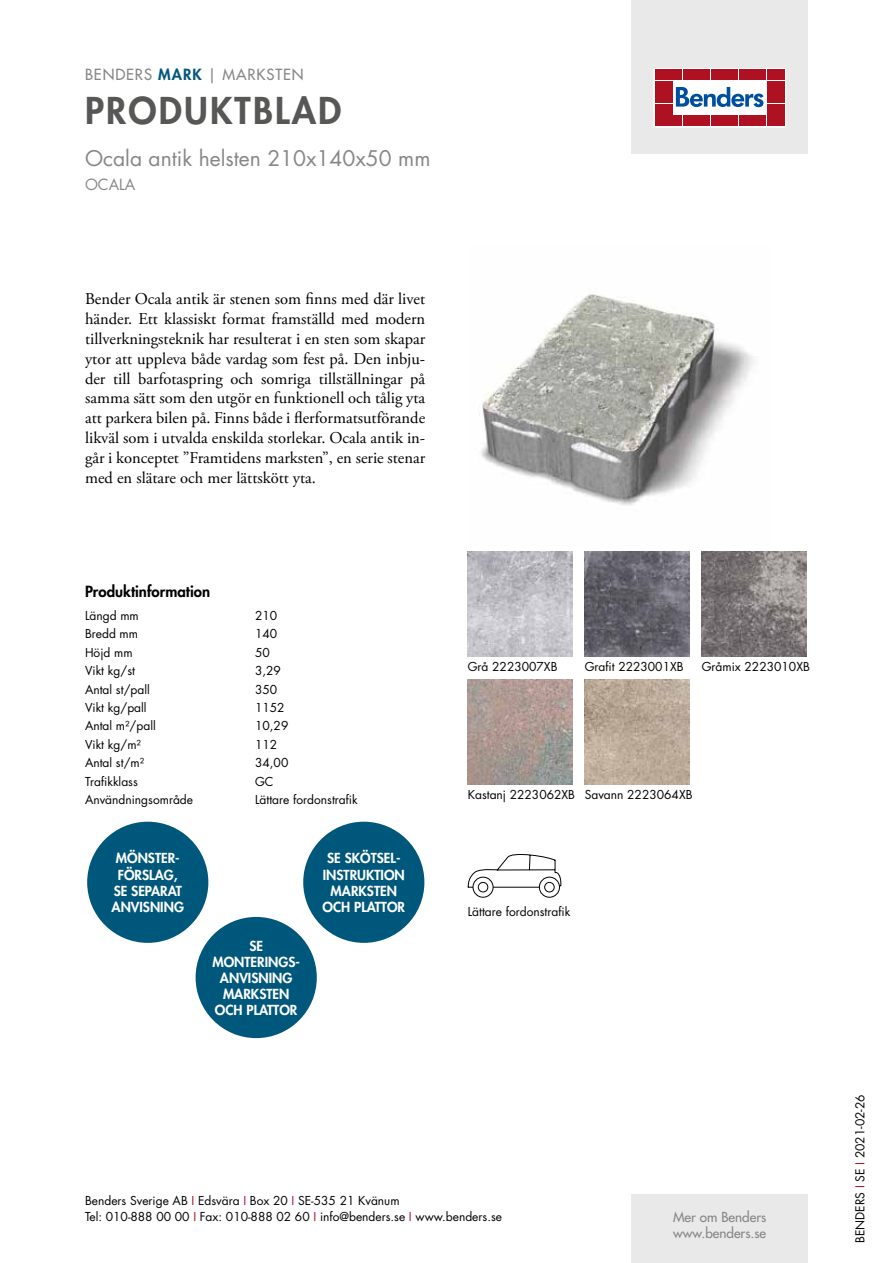
<style>
.page{position:relative;width:893px;height:1263px;background:#fff}
.page>*{position:absolute;margin:0;border:0;box-sizing:border-box;transform-origin:0 0}
.t1{font:800 36px "Futura Std";letter-spacing:.06em;color:#575756}
.t2{font:21px "Futura Std";color:#878787}
.t3{font:16.5px/19.8px "Adobe Garamond Pro";color:#000;text-align:justify}
.t4{font:500 15px "Futura Std";letter-spacing:.06em;color:#878787}
.t5{font:800 15px "Futura Std";color:#000}
.t6{font:15px "Futura Std";color:#878787}
.t7{font:800 13.5px/16.2px "Futura Std";color:#fff;text-align:center}
.t8{font:500 13.5px/16.2px "Futura Std";color:#878787}
.t9{font:12px/16.5px "Futura Std";color:#000}
.s1{font-weight:800;color:#00577c}
.s2{color:#ae1122}
</style>
<div class="page">
<div style="left:631px;top:0;width:177px;height:153px;background:#e9e9e9"></div>
<div style="left:631px;top:1195px;width:177px;height:68px;background:#e9e9e9"></div>
<svg style="left:656px;top:70px;width:128px;height:55px;background:#ebc5ca"></svg>
<div style="left:654px;top:68px;width:132px;height:59px;border:1px solid #fff"></div>
<div style="left:655px;top:70px;width:8px;height:10px;background:#ae1122"></div>
<div style="left:664px;top:70px;width:8px;height:10px;background:#ae1122"></div>
<div style="left:655px;top:81px;width:8px;height:10px;background:#ae1122"></div>
<div style="left:664px;top:81px;width:8px;height:10px;background:#ae1122"></div>
<div style="left:655px;top:93px;width:8px;height:10px;background:#ae1122"></div>
<div style="left:664px;top:93px;width:8px;height:10px;background:#ae1122"></div>
<div style="left:655px;top:104px;width:8px;height:11px;background:#ae1122"></div>
<div style="left:664px;top:104px;width:8px;height:11px;background:#ae1122"></div>
<div style="left:655px;top:116px;width:8px;height:10px;background:#ae1122"></div>
<div style="left:664px;top:116px;width:8px;height:10px;background:#ae1122"></div>
<div style="left:674px;top:70px;width:8px;height:10px;background:#ae1122"></div>
<div style="left:683px;top:70px;width:8px;height:10px;background:#ae1122"></div>
<div style="left:692px;top:70px;width:8px;height:10px;background:#ae1122"></div>
<div style="left:702px;top:70px;width:8px;height:10px;background:#ae1122"></div>
<div style="left:711px;top:70px;width:8px;height:10px;background:#ae1122"></div>
<div style="left:720px;top:70px;width:8px;height:10px;background:#ae1122"></div>
<div style="left:730px;top:70px;width:8px;height:10px;background:#ae1122"></div>
<div style="left:739px;top:70px;width:8px;height:10px;background:#ae1122"></div>
<div style="left:748px;top:70px;width:8px;height:10px;background:#ae1122"></div>
<div style="left:758px;top:70px;width:8px;height:10px;background:#ae1122"></div>
<div style="left:674px;top:116px;width:8px;height:10px;background:#ae1122"></div>
<div style="left:683px;top:116px;width:8px;height:10px;background:#ae1122"></div>
<div style="left:692px;top:116px;width:8px;height:10px;background:#ae1122"></div>
<div style="left:702px;top:116px;width:8px;height:10px;background:#ae1122"></div>
<div style="left:711px;top:116px;width:8px;height:10px;background:#ae1122"></div>
<div style="left:720px;top:116px;width:8px;height:10px;background:#ae1122"></div>
<div style="left:730px;top:116px;width:8px;height:10px;background:#ae1122"></div>
<div style="left:739px;top:116px;width:8px;height:10px;background:#ae1122"></div>
<div style="left:748px;top:116px;width:8px;height:10px;background:#ae1122"></div>
<div style="left:758px;top:116px;width:8px;height:10px;background:#ae1122"></div>
<div style="left:767px;top:70px;width:8px;height:10px;background:#ae1122"></div>
<div style="left:776px;top:70px;width:8px;height:10px;background:#ae1122"></div>
<div style="left:767px;top:81px;width:8px;height:10px;background:#ae1122"></div>
<div style="left:776px;top:81px;width:8px;height:10px;background:#ae1122"></div>
<div style="left:767px;top:93px;width:8px;height:10px;background:#ae1122"></div>
<div style="left:776px;top:93px;width:8px;height:10px;background:#ae1122"></div>
<div style="left:767px;top:104px;width:8px;height:11px;background:#ae1122"></div>
<div style="left:776px;top:104px;width:8px;height:11px;background:#ae1122"></div>
<div style="left:767px;top:116px;width:8px;height:10px;background:#ae1122"></div>
<div style="left:776px;top:116px;width:8px;height:10px;background:#ae1122"></div>
<svg style="left:676px;top:87px;width:87px;height:20px;background:#89add2"></svg>
<div style="left:303px;top:822px;width:121px;height:121px;background:#00577c;border-radius:50%"></div>
<div style="left:87px;top:822px;width:121px;height:121px;background:#00577c;border-radius:50%"></div>
<div style="left:196px;top:917px;width:121px;height:121px;background:#00577c;border-radius:50%"></div>
<img style="left:479px;top:294px;width:274px;height:211px">
<img style="left:468px;top:552px;width:105px;height:105px">
<img style="left:585px;top:552px;width:105px;height:105px">
<img style="left:702px;top:552px;width:105px;height:105px">
<img style="left:468px;top:680px;width:105px;height:105px">
<img style="left:585px;top:680px;width:105px;height:105px">
<div style="left:473px;top:877px;width:20px;height:21px;border:1px solid #000;border-radius:50%"></div>
<div style="left:539px;top:877px;width:21px;height:21px;border:1px solid #000;border-radius:50%"></div>
<svg style="left:468px;top:854px;width:93px;height:39px"></svg>
<p class="t4" style="left:85px;top:65px;width:220px">BENDERS <span class="s1">MARK</span> | MARKSTEN</p>
<h1 class="t1" style="left:85px;top:87px;width:258px">PRODUKTBLAD</h1>
<p class="t2" style="left:85px;top:144px;width:347px">Ocala antik helsten 210x140x50 mm</p>
<p class="t6" style="left:85px;top:175px;width:52px">OCALA</p>
<p class="t3" style="left:85px;top:290px;width:342px">Bender Ocala antik är stenen som finns med där livet händer. Ett klassiskt format framställd med modern tillverkningsteknik har resulterat i en sten som skapar ytor att uppleva både vardag som fest på. Den inbju&shy;der till barfotaspring och somriga tillställningar på samma sätt som den utgör en funktionell och tålig yta att parkera bilen på. Finns både i flerformatsutförande likväl som i utvalda enskilda storlekar. Ocala antik in&shy;går i konceptet ”Framtidens marksten”, en serie stenar med en slätare och mer lättskött yta.</p>
<p class="t5" style="left:85px;top:582px;width:127px">Produktinformation</p>
<p class="t9" style="left:85px;top:607px;width:55px">Längd mm</p>
<p class="t9" style="left:255px;top:607px;width:24px">210</p>
<p class="t9" style="left:85px;top:626px;width:55px">Bredd mm</p>
<p class="t9" style="left:255px;top:626px;width:24px">140</p>
<p class="t9" style="left:85px;top:644px;width:49px">Höjd mm</p>
<p class="t9" style="left:255px;top:644px;width:16px">50</p>
<p class="t9" style="left:85px;top:662px;width:51px">Vikt kg/st</p>
<p class="t9" style="left:255px;top:662px;width:27px">3,29</p>
<p class="t9" style="left:85px;top:681px;width:66px">Antal st/pall</p>
<p class="t9" style="left:255px;top:681px;width:24px">350</p>
<p class="t9" style="left:85px;top:699px;width:63px">Vikt kg/pall</p>
<p class="t9" style="left:255px;top:699px;width:31px">1152</p>
<p class="t9" style="left:85px;top:718px;width:72px">Antal m²/pall</p>
<p class="t9" style="left:255px;top:718px;width:35px">10,29</p>
<p class="t9" style="left:85px;top:736px;width:57px">Vikt kg/m²</p>
<p class="t9" style="left:255px;top:736px;width:24px">112</p>
<p class="t9" style="left:85px;top:755px;width:61px">Antal st/m²</p>
<p class="t9" style="left:255px;top:755px;width:35px">34,00</p>
<p class="t9" style="left:85px;top:773px;width:54px">Trafikklass</p>
<p class="t9" style="left:255px;top:773px;width:20px">GC</p>
<p class="t9" style="left:85px;top:791px;width:110px">Användningsområde</p>
<p class="t9" style="left:255px;top:791px;width:104px">Lättare fordonstrafik</p>
<p class="t7" style="left:112px;top:850px;width:74px">MÖNSTER-<br>FÖRSLAG,<br>SE SEPARAT<br>ANVISNING</p>
<p class="t7" style="left:212px;top:937px;width:89px">SE<br>MONTERINGS-<br>ANVISNING<br>MARKSTEN<br>OCH PLATTOR</p>
<p class="t7" style="left:323px;top:850px;width:84px">SE SKÖTSEL-<br>INSTRUKTION<br>MARKSTEN<br>OCH PLATTOR</p>
<p class="t9" style="left:468px;top:659px;width:91px">Grå 2223007XB</p>
<p class="t9" style="left:585px;top:659px;width:100px">Grafit 2223001XB</p>
<p class="t9" style="left:702px;top:659px;width:110px">Gråmix 2223010XB</p>
<p class="t9" style="left:468px;top:787px;width:226px">Kastanj 2223062XB Savann 2223064XB</p>
<p class="t9" style="left:468px;top:904px;width:104px">Lättare fordonstrafik</p>
<p class="t9" style="left:85px;top:1192px;width:418px">Benders Sverige AB <span class="s2">I</span> Edsvära <span class="s2">I</span> Box 20 <span class="s2">I</span> SE-535 21 Kvänum<br>Tel: 010-888 00 00 <span class="s2">I</span> Fax: 010-888 02 60 <span class="s2">I</span> info@benders.se <span class="s2">I</span> www.benders.se</p>
<p class="t8" style="left:673px;top:1209px;width:95px">Mer om Benders www.benders.se</p>
<p class="t9" style="left:852px;top:1243px;width:150px;rotate:-90deg">BENDERS <span class="s2">I</span> SE <span class="s2">I</span> 2021-02-26</p>
</div>
